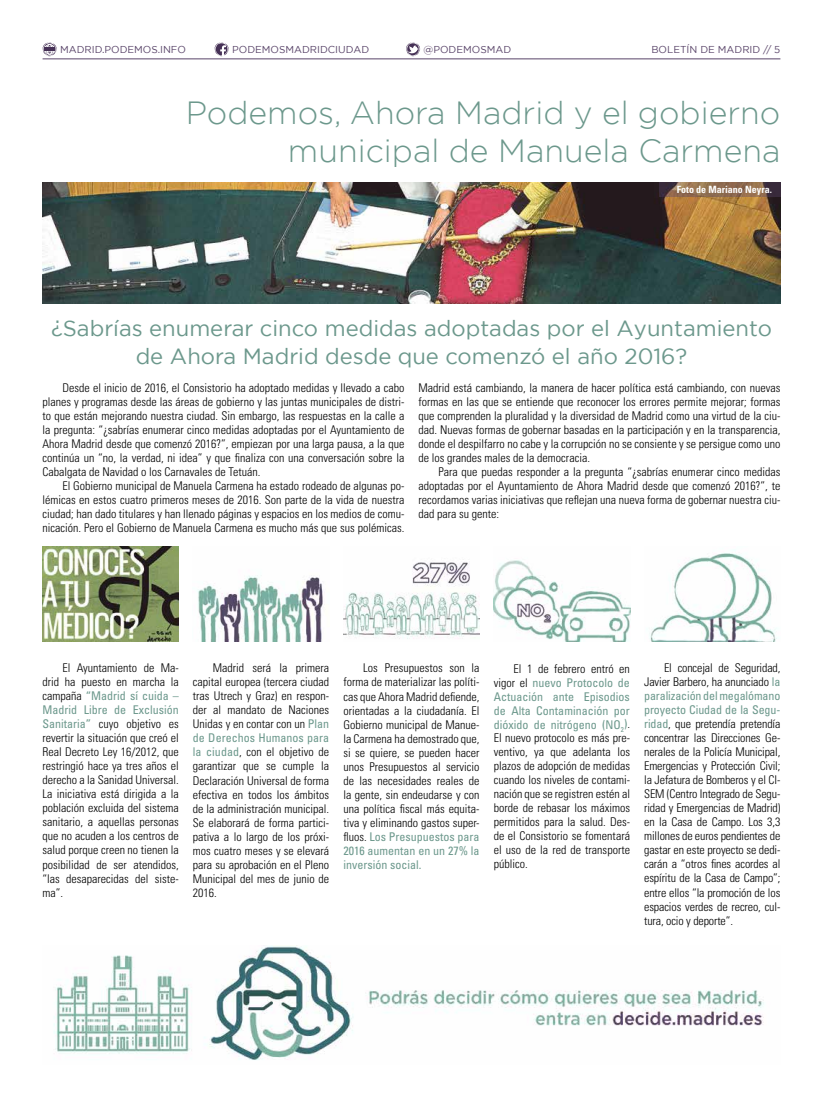
<style>
.page{position:relative;width:823px;height:1106px;background:#fff}
.page>*{position:absolute;margin:0;border:0;box-sizing:border-box;transform-origin:0 0}
.t1{font:300 32px/38.4px "Gotham";color:#6c988c;text-align:right}
.t2{font:22px/28px "Gotham";color:#6c988c;text-align:center}
.t3{font:300 condensed 12px/14px "Univers LT Std";color:#000;text-align:justify}
.t4{font:10px "Gotham";color:#594469}
.t5{font:700 condensed 10px "Univers LT Std";color:#fff}
.s1{font-weight:400;color:#6c988c}
</style>
<div class="page">
<hr style="left:43px;top:58px;width:737px;height:1px;background:#594469">
<svg style="left:214px;top:43px;width:14px;height:13px"></svg>
<svg style="left:43px;top:43px;width:14px;height:13px"></svg>
<svg style="left:406px;top:43px;width:14px;height:13px"></svg>
<img style="left:54px;top:945px;width:710px;height:115px">
<img style="left:43px;top:182px;width:737px;height:122px">
<img style="left:43px;top:546px;width:136px;height:95px">
<img style="left:197px;top:575px;width:129px;height:66px">
<img style="left:343px;top:562px;width:136px;height:77px">
<img style="left:493px;top:560px;width:136px;height:81px">
<img style="left:650px;top:553px;width:127px;height:88px">
<svg style="left:658px;top:182px;width:122px;height:14px;background:#7e604c"></svg>
<p class="t4" style="left:60px;top:43px;width:127px">madrid.podemos.in fo</p>
<p class="t4" style="left:232px;top:43px;width:139px">podemosmadridciudad</p>
<p class="t4" style="left:423px;top:43px;width:89px">@podemosmad</p>
<p class="t4" style="left:651px;top:43px;width:130px">Boletín de Madrid // 5</p>
<h1 class="t1" style="left:185px;top:92px;width:596px">Podemos, Ahora Madrid y el gobierno municipal de Manuela Carmena</h1>
<p class="t5" style="left:676px;top:183px;width:96px">Foto de Mariano Neyra.</p>
<h2 class="t2" style="left:51px;top:314px;width:722px">¿Sabrías enumerar cinco medidas adoptadas por el Ayuntamiento de Ahora Madrid desde que comenzó el año 2016?</h2>
<p class="t3" style="left:43px;top:381px;width:363px;text-indent:20px">Desde el inicio de 2016, el Consistorio ha adoptado medidas y llevado a cabo planes y programas desde las áreas de gobierno y las juntas municipales de distri&shy;to que están mejorando nuestra ciudad. Sin embargo, las respuestas en la calle a la pregunta: “¿sabrías enumerar cinco medidas adoptadas por el Ayuntamiento de Ahora Madrid desde que comenzó 2016?”, empiezan por una larga pausa, a la que continúa un “no, la verdad, ni idea” y que finaliza con una conversación sobre la Cabalgata de Navidad o los Carnavales de Tetuán.</p>
<p class="t3" style="left:43px;top:479px;width:363px;text-indent:20px">El Gobierno municipal de Manuela Carmena ha estado rodeado de algunas po&shy;lémicas en estos cuatro primeros meses de 2016. Son parte de la vida de nuestra ciudad; han dado titulares y han llenado páginas y espacios en los medios de comu&shy;nicación. Pero el Gobierno de Manuela Carmena es mucho más que sus polémicas.</p>
<p class="t3" style="left:418px;top:381px;width:363px">Madrid está cambiando, la manera de hacer política está cambiando, con nuevas formas en las que se entiende que reconocer los errores permite mejorar; formas que comprenden la pluralidad y la diversidad de Madrid como una virtud de la ciu&shy;dad. Nuevas formas de gobernar basadas en la participación y en la transparencia, donde el despilfarro no cabe y la corrupción no se consiente y se persigue como uno de los grandes males de la democracia.</p>
<p class="t3" style="left:418px;top:465px;width:363px;text-indent:20px">Para que puedas responder a la pregunta “¿sabrías enumerar cinco medidas adoptadas por el Ayuntamiento de Ahora Madrid desde que comenzó 2016?”, te recordamos varias iniciativas que reflejan una nueva forma de gobernar nuestra ciu&shy;dad para su gente:</p>
<p class="t3" style="left:43px;top:661px;width:138px;text-indent:20px">El Ayuntamiento de Ma&shy;drid ha puesto en marcha la campaña <span class="s1">“Madrid sí cuida – Madrid Libre de Exclusión Sanitaria”</span> cuyo objetivo es revertir la situación que creó el Real Decreto Ley 16/2012, que restringió hace ya tres años el derecho a la Sanidad Universal.<br>La iniciativa está dirigida a la población excluida del sistema sanitario, a aquellas personas que no acuden a los centros de salud porque creen no tienen la posibilidad de ser atendidos, “las desaparecidas del siste&shy;ma”.</p>
<p class="t3" style="left:193px;top:661px;width:138px;text-indent:20px">Madrid será la primera capital europea (tercera ciudad tras Utrech y Graz) en respon&shy;der al mandato de Naciones Unidas y en contar con un <span class="s1">Plan de Derechos Humanos para la ciudad</span>, con el objetivo de garantizar que se cumple la Declaración Universal de forma efectiva en todos los ámbitos de la administración municipal.<br>Se elaborará de forma partici&shy;pativa a lo largo de los próxi&shy;mos cuatro meses y se elevará para su aprobación en el Pleno Municipal del mes de junio de 2016.</p>
<p class="t3" style="left:343px;top:661px;width:138px;text-indent:20px">Los Presupuestos son la forma de materializar las políti&shy;cas que Ahora Madrid defiende, orientadas a la ciudadanía. El Gobierno municipal de Manue&shy;la Carmena ha demostrado que, si se quiere, se pueden hacer unos Presupuestos al servicio de las necesidades reales de la gente, sin endeudarse y con una política fiscal más equita&shy;tiva y eliminando gastos super&shy;fluos. <span class="s1">Los Presupuestos para 2016 aumentan en un 27% la inversión social.</span></p>
<p class="t3" style="left:493px;top:661px;width:138px;text-indent:20px">El 1 de febrero entró en vigor el <span class="s1">nuevo Protocolo de Actuación ante Episodios de Alta Contaminación por dióxido de nitrógeno (NO</span><sub>2</sub><span class="s1">)</span>.<br>El nuevo protocolo es más pre&shy;ventivo, ya que adelanta los plazos de adopción de medidas cuando los niveles de contami&shy;nación que se registren estén al borde de rebasar los máximos permitidos para la salud. Des&shy;de el Consistorio se fomentará el uso de la red de transporte público.</p>
<p class="t3" style="left:643px;top:661px;width:138px;text-indent:20px">El concejal de Seguridad, Javier Barbero, ha anunciado <span class="s1">la paralización del megalómano proyecto Ciudad de la Segu&shy;ridad</span>, que pretendía pretendía concentrar las Direcciones Ge&shy;nerales de la Policía Municipal, Emergencias y Protección Civil; la Jefatura de Bomberos y el CI-SEM (Centro Integrado de Segu&shy;ridad y Emergencias de Madrid) en la Casa de Campo. Los 3,3 millones de euros pendientes de gastar en este proyecto se dedi&shy;carán a “otros fines acordes al espíritu de la Casa de Campo”; entre ellos “la promoción de los espacios verdes de recreo, cul&shy;tura, ocio y deporte”.</p>
</div>
